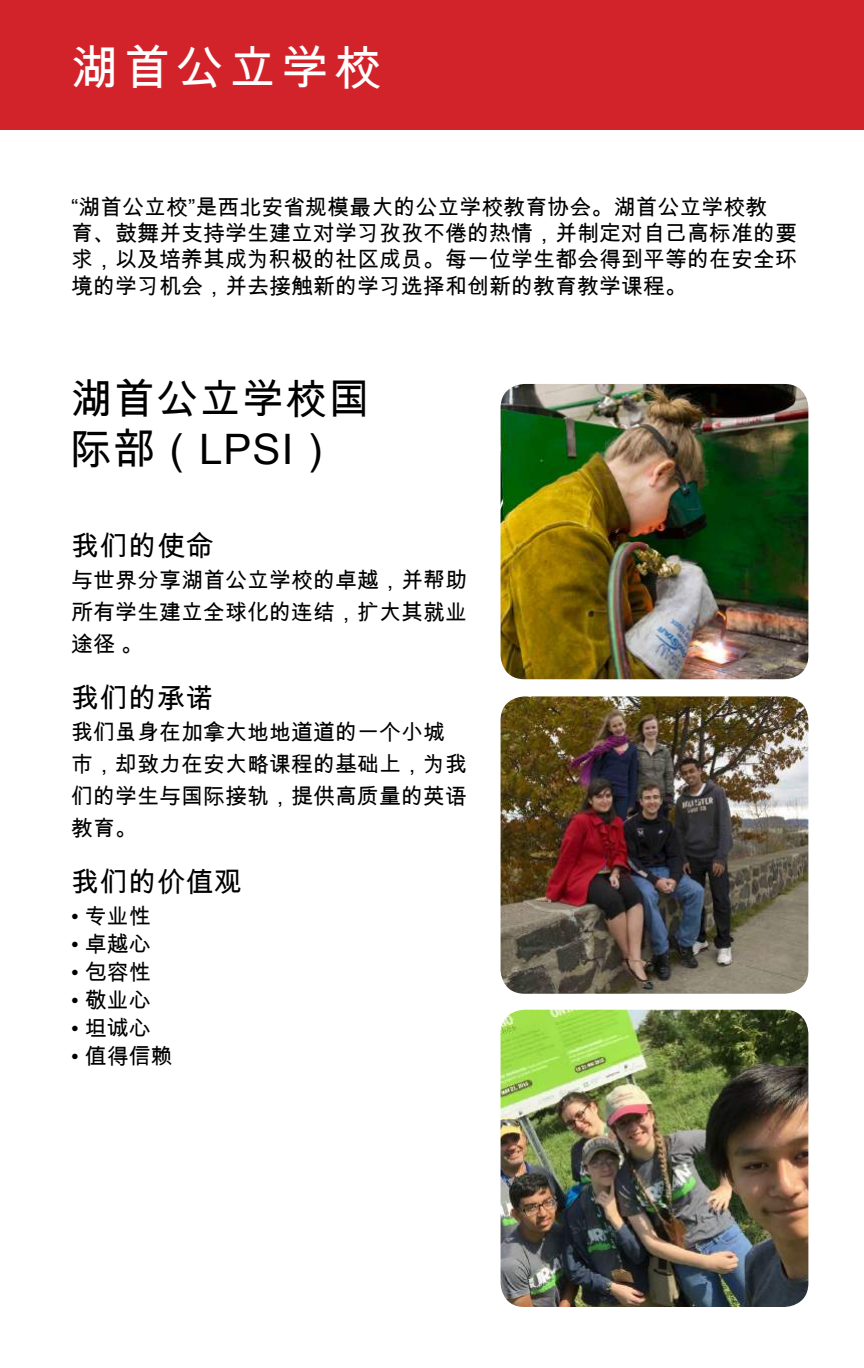
<style>
.page{position:relative;width:864px;height:1368px;background:#fff}
.page>*{position:absolute;margin:0;border:0;box-sizing:border-box;transform-origin:0 0}
.t1{font:48px "Arial Unicode MS";letter-spacing:.1em;color:#fff}
.t2{font:42px/50.4px "Arial Unicode MS";letter-spacing:.025em;color:#000}
.t3{font:28px "Arial Unicode MS";letter-spacing:.025em;color:#000}
.t4{font:22px/32px "Arial Unicode MS";color:#000}
</style>
<div class="page">
<div style="left:0;top:0;width:864px;height:130px;background:#d2232a"></div>
<img style="left:501px;top:384px;width:307px;height:295px">
<img style="left:501px;top:696px;width:307px;height:298px">
<img style="left:501px;top:1010px;width:307px;height:297px">
<h1 class="t1" style="left:70px;top:33px;width:313px">湖首公立学校</h1>
<p class="t4" style="left:71px;top:193px;width:727px;line-height:26.4px">“湖首公立校”是西北安省规模最大的公立学校教育协会。湖首公立学校教<br>育、鼓舞并支持学生建立对学习孜孜不倦的热情，并制定对自己高标准的要求，以及培养其成为积极的社区成员。每一位学生都会得到平等的在安全环境的学习机会，并去接触新的学习选择和创新的教育教学课程。</p>
<h2 class="t2" style="left:70px;top:373px;width:302px">湖首公立学校国际部（LPSI）</h2>
<p class="t3" style="left:71px;top:526px;width:144px">我们的使命</p>
<p class="t4" style="left:71px;top:564px;width:397px;text-align:justify">与世界分享湖首公立学校的卓越，并帮助所有学生建立全球化的连结，扩大其就业途径 。</p>
<p class="t3" style="left:71px;top:678px;width:144px">我们的承诺</p>
<p class="t4" style="left:71px;top:716px;width:397px">我们虽身在加拿大地地道道的一个小城市，却致力在安大略课程的基础上，为我们的学生与国际接轨，提供高质量的英语教育。</p>
<p class="t3" style="left:71px;top:862px;width:173px">我们的价值观</p>
<p class="t4" style="left:71px;top:900px;width:81px">• 专业性</p>
<p class="t4" style="left:71px;top:928px;width:81px">• 卓越心</p>
<p class="t4" style="left:71px;top:956px;width:81px">• 包容性</p>
<p class="t4" style="left:71px;top:984px;width:81px">• 敬业心</p>
<p class="t4" style="left:71px;top:1012px;width:81px">• 坦诚心</p>
<p class="t4" style="left:71px;top:1040px;width:103px">• 值得信赖</p>
</div>
